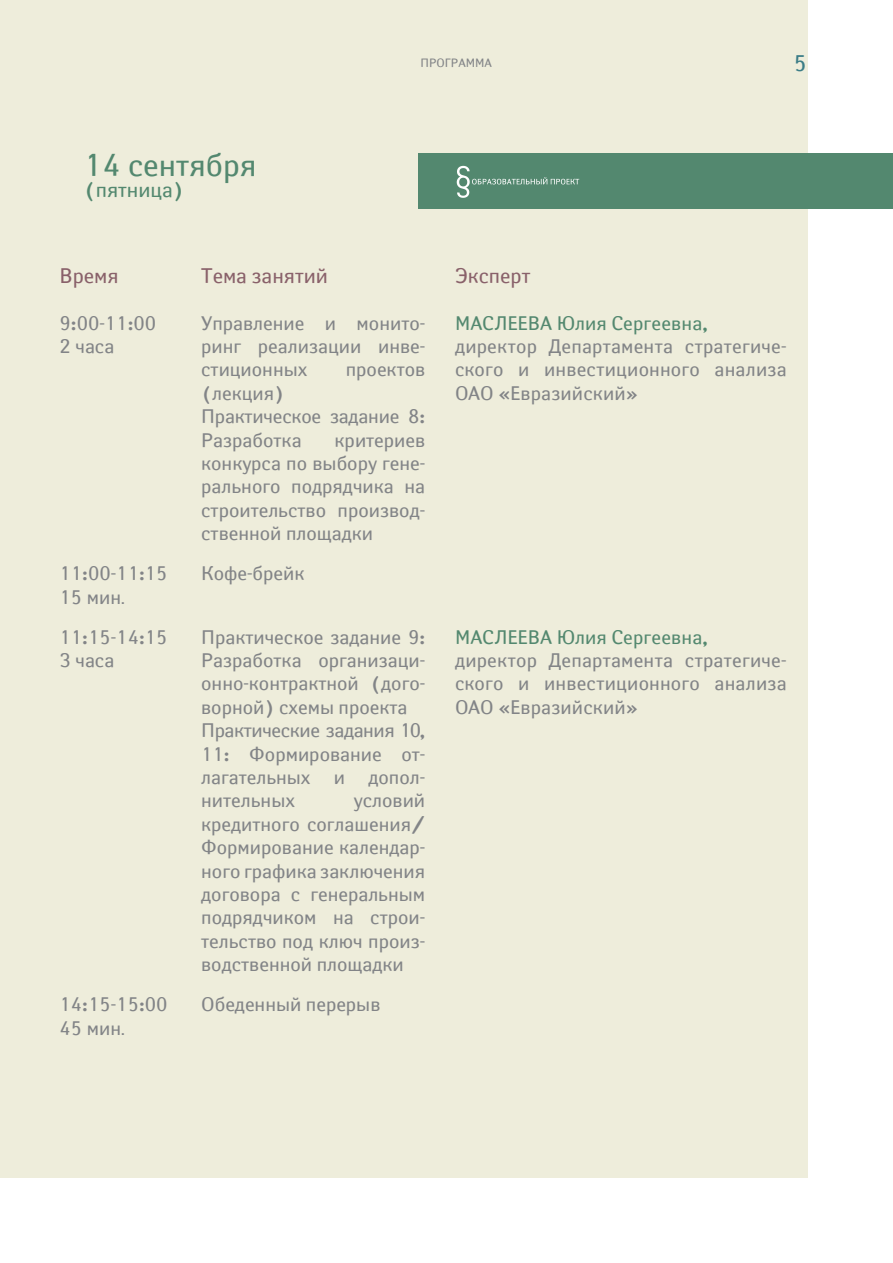
<style>
.page{position:relative;width:893px;height:1263px;background:#fff}
.page>*{position:absolute;margin:0;border:0;box-sizing:border-box;transform-origin:0 0}
.t1{font:22.5px "VEB PT Yanus";color:#3c7d87}
.t2{font:21px "VEB PT Yanus";color:#89616a}
.t3{font:21px "VEB PT Yanus";color:#53886f}
.t4{font:19.5px "VEB PT Yanus";color:#828487}
.t5{font:12px "VEB PT Yanus";color:#828487}
</style>
<div class="page">
<div style="left:0;top:0;width:808px;height:1178px;background:#eeeddb"></div>
<div style="left:419px;top:153px;width:474px;height:56px;background:#53886f"></div>
<svg style="left:457px;top:166px;width:122px;height:32px"></svg>
<p class="t3" style="left:84px;top:177px;width:101px">(пятница)</p>
<p class="t5" style="left:420px;top:55px;width:73px">ПРОГРАММА</p>
<p class="t1" style="left:794px;top:49px;width:15px">5</p>
<p class="t2" style="left:60px;top:263px;width:61px">Время</p>
<p class="t2" style="left:201px;top:263px;width:128px">Тема занятий</p>
<p class="t2" style="left:455px;top:263px;width:77px">Эксперт</p>
<p class="t4" style="left:60px;top:334px;width:56px">2 часа</p>
<p class="t4" style="left:60px;top:585px;width:67px">15 мин.</p>
<p class="t4" style="left:60px;top:648px;width:56px">3 часа</p>
<p class="t4" style="left:201px;top:561px;width:105px">Кофе-брейк</p>
<p class="t4" style="left:60px;top:1016px;width:67px">45 мин.</p>
<p class="t4" style="left:201px;top:992px;width:181px">Обеденный перерыв</p>
</div>
